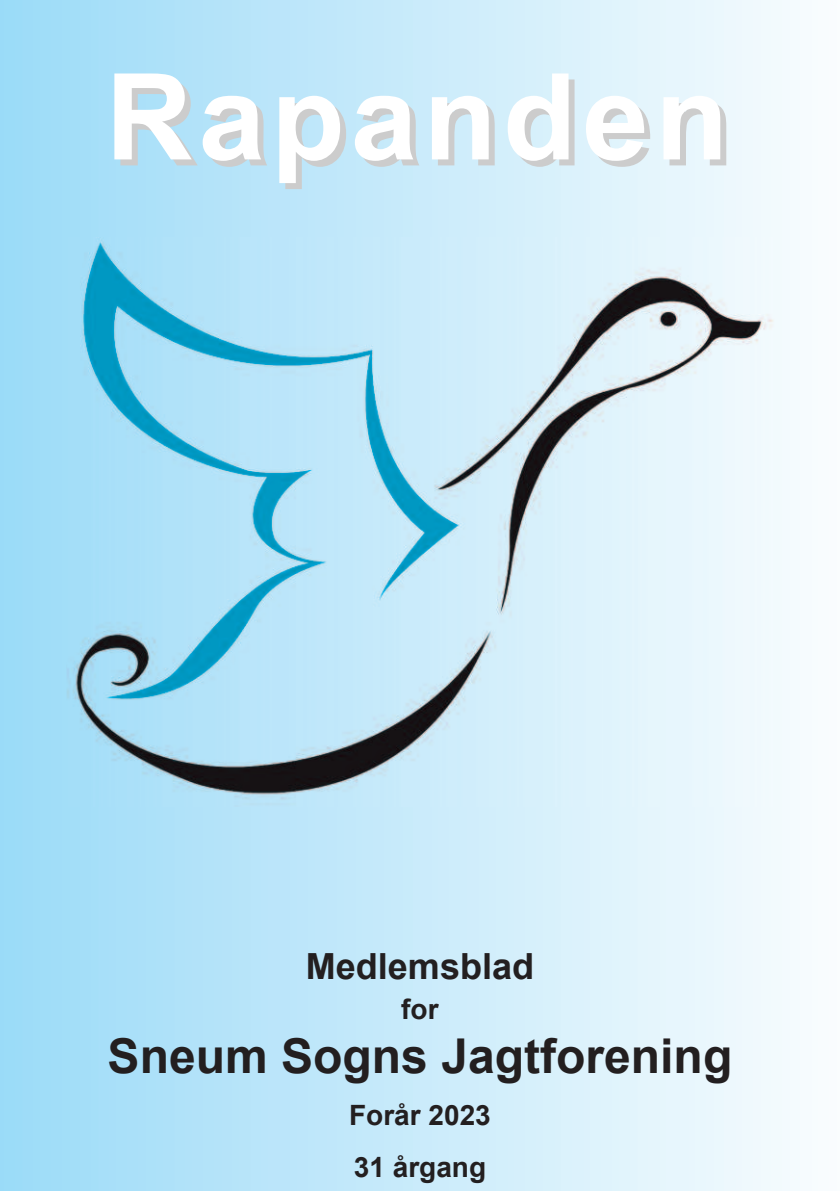
<style>
.page{position:relative;width:840px;height:1191px;background:#fff}
.page>*{position:absolute;margin:0;border:0;box-sizing:border-box;transform-origin:0 0}
.t1{font:700 120px "Arial";letter-spacing:.05em;color:#fff}
.t2{font:700 48px "Arial";color:#231f20}
.t3{font:700 36px "Arial";color:#231f20}
.t4{font:700 28px/52px "Arial";color:#231f20}
</style>
<div class="page">
<img style="left:66px;top:238px;width:713px;height:568px">
<h1 class="t1" style="left:105px;top:51px;width:624px">Rapanden</h1>
<p class="t3" style="left:305px;top:946px;width:230px">Medlemsblad</p>
<p class="t4" style="left:401px;top:983px;width:39px">for</p>
<p class="t2" style="left:108px;top:1029px;width:626px">Sneum Sogns Jagtforening</p>
<p class="t4" style="left:349px;top:1089px;width:143px">Forår 2023<br>31 årgang</p>
</div>
